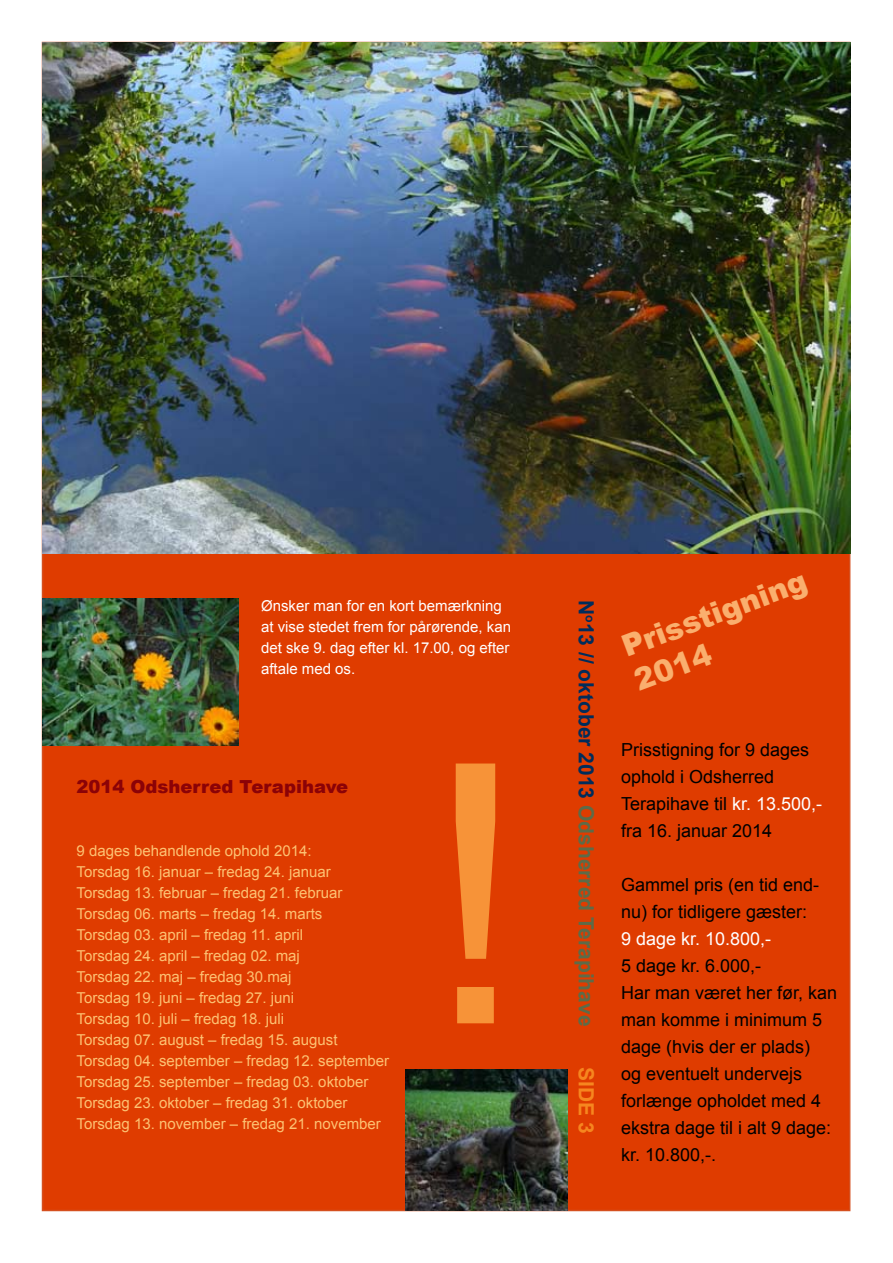
<style>
.page{position:relative;width:893px;height:1263px;background:#fff}
.page>*{position:absolute;margin:0;border:0;box-sizing:border-box;transform-origin:0 0}
.t1{font:362.85px "Arial";color:#f79338}
.t2{font:900 30px/35.5px "Arial";color:#faaf6e}
.t3{font:700 21px "Arial";color:#5d6b48}
.t4{font:700 21px "Arial";color:#f6861f}
.t5{font:18px/27px "Arial";color:#000}
.t6{font:900 18px "Arial";color:#8b0207}
.t7{font:18px "Arial";color:#fff}
.t8{font:15px/21px "Arial";color:#fdc273}
.t9{font:15px/21px "Arial";color:#fff}
.s1{color:#002c5b}
.s2{color:#fff}
</style>
<div class="page">
<div style="left:43px;top:43px;width:807px;height:1167px;background:#df3c00"></div>
<img style="left:43px;top:599px;width:195px;height:147px">
<img style="left:43px;top:43px;width:807px;height:511px">
<img style="left:405px;top:1069px;width:162px;height:142px">
<p class="t9" style="left:261px;top:595px;width:252px">Ønsker man for en kort bemærkning at vise stedet frem for pårørende, kan det ske 9. dag efter kl. 17.00, og efter aftale med os.</p>
<p class="t6" style="left:76px;top:774px;width:273px">2014 Odsherred Terapihave</p>
<p class="t8" style="left:76px;top:840px;width:314px">9 dages behandlende ophold 2014:<br>Torsdag 16. januar – fredag 24. januar<br>Torsdag 13. februar – fredag 21. februar Torsdag 06. marts – fredag 14. marts<br>Torsdag 03. april – fredag 11. april<br>Torsdag 24. april – fredag 02. maj<br>Torsdag 22. maj – fredag 30.maj<br>Torsdag 19. juni – fredag 27. juni<br>Torsdag 10. juli – fredag 18. juli<br>Torsdag 07. august – fredag 15. august Torsdag 04. september – fredag 12. september Torsdag 25. september – fredag 03. oktober Torsdag 23. oktober – fredag 31. oktober Torsdag 13. november – fredag 21. november</p>
<h1 class="t1" style="left:424px;top:658px;width:102px">!</h1>
<h3 class="t3" style="left:600px;top:600px;width:428px;rotate:90deg"><span class="s1">N</span><sup>o</sup><span class="s1">13 // oktober 2013</span> Odsherred Terapihave</h3>
<h3 class="t4" style="left:600px;top:1067px;width:68px;rotate:90deg">SIDE 3</h3>
<h2 class="t2" style="left:616px;top:631px;width:197px;rotate:-21deg">Prisstigning<br>2014</h2>
<p class="t5" style="left:621px;top:736px;width:203px">Prisstigning for 9 dages ophold i Odsherred<br>Terapihave til <span class="s2">kr. 13.500,- </span>fra 16. januar 2014</p>
<p class="t5" style="left:621px;top:871px;width:200px">Gammel pris (en tid end&shy;nu) for tidligere gæster:</p>
<p class="t7" style="left:621px;top:926px;width:152px">9 dage kr. 10.800,-</p>
<p class="t5" style="left:621px;top:952px;width:217px">5 dage kr. 6.000,-<br>Har man været her før, kan man komme i minimum 5 dage (hvis der er plads)<br>og eventuelt undervejs forlænge opholdet med 4 ekstra dage til i alt 9 dage: kr. 10.800,-.</p>
</div>
